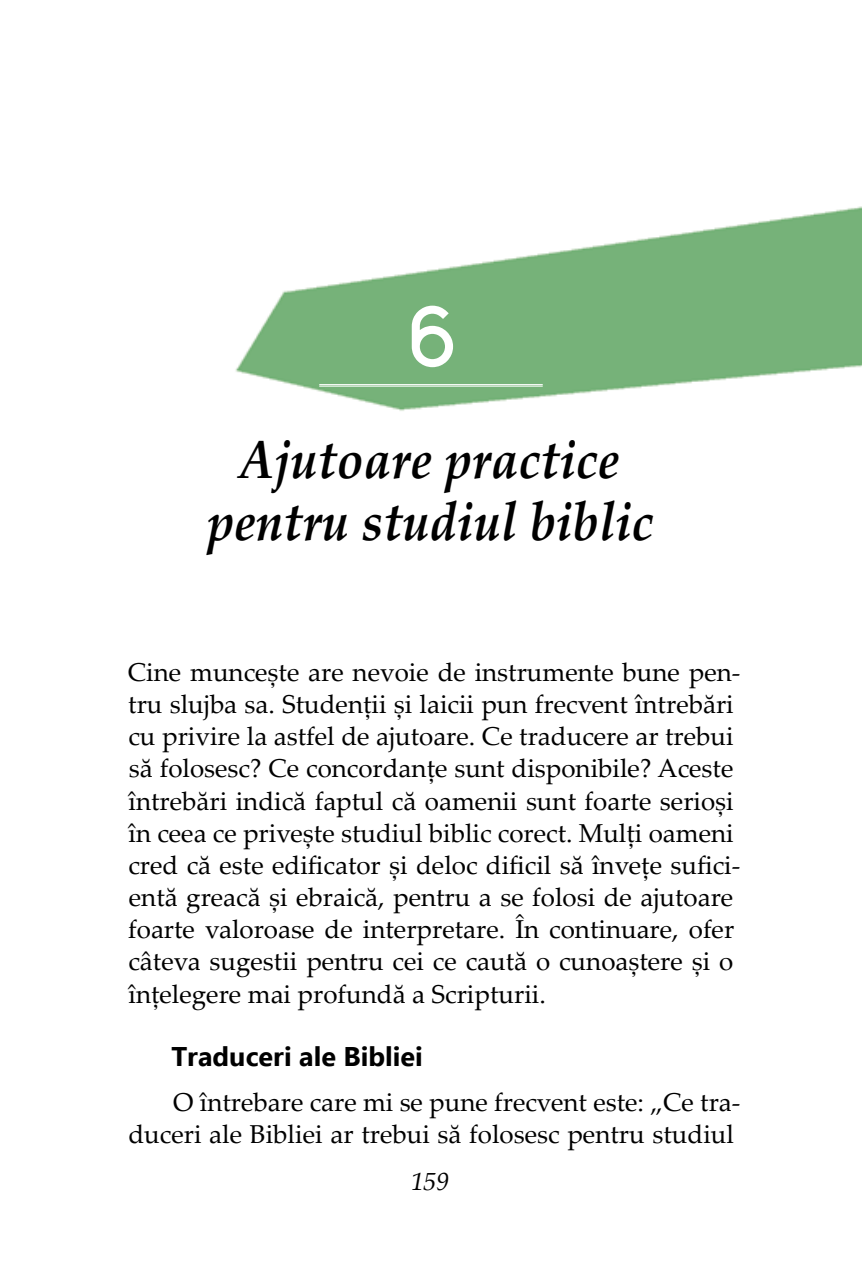
<style>
.page{position:relative;width:862px;height:1276px;background:#fff}
.page>*{position:absolute;margin:0;border:0;box-sizing:border-box;transform-origin:0 0}
.t1{font:italic 700 54px/62.1px "Palatino Linotype";letter-spacing:.005em;color:#000;text-align:center;scale:.9 1}
.t2{font:700 27px "Ebrima";color:#000}
.t3{font:25.88px/32.2px "Palatino Linotype";color:#000}
.t4{font:italic 25.88px "Palatino Linotype";color:#000}
</style>
<div class="page">
<img style="left:235px;top:206px;width:626px;height:205px">
<hr style="left:319px;top:384px;width:223px;height:1px;background:#fff">
<hr style="left:319px;top:386px;width:223px;height:1px;background:#fff">
<svg style="left:408px;top:302px;width:48px;height:68px"></svg>
<h1 class="t1" style="left:207px;top:426px;width:497px">Ajutoare practice pentru studiul biblic</h1>
<p class="t3" style="left:128px;top:655px;width:613px">Cine munceşte are nevoie de instrumente bune pen&shy;tru slujba sa. Studenţii şi laicii pun frecvent întrebări cu privire la astfel de ajutoare. Ce traducere ar trebui să folosesc? Ce concordanţe sunt disponibile? Aceste întrebări indică faptul că oamenii sunt foarte serioşi în ceea ce priveşte studiul biblic corect. Mulţi oameni cred că este edificator şi deloc dificil să înveţe sufici&shy;entă greacă şi ebraică, pentru a se folosi de ajutoare foarte valoroase de interpretare. În continuare, ofer câteva sugestii pentru cei ce caută o cunoaştere şi o înţelegere mai profundă a Scripturii.</p>
<p class="t2" style="left:171px;top:1036px;width:253px">Traduceri ale Bibliei</p>
<p class="t3" style="left:128px;top:1085px;width:613px;text-align:right">O întrebare care mi se pune frecvent este: „Ce tra&shy;duceri ale Bibliei ar trebui să folosesc pentru studiul</p>
<p class="t4" style="left:410px;top:1162px;width:40px">159</p>
</div>
